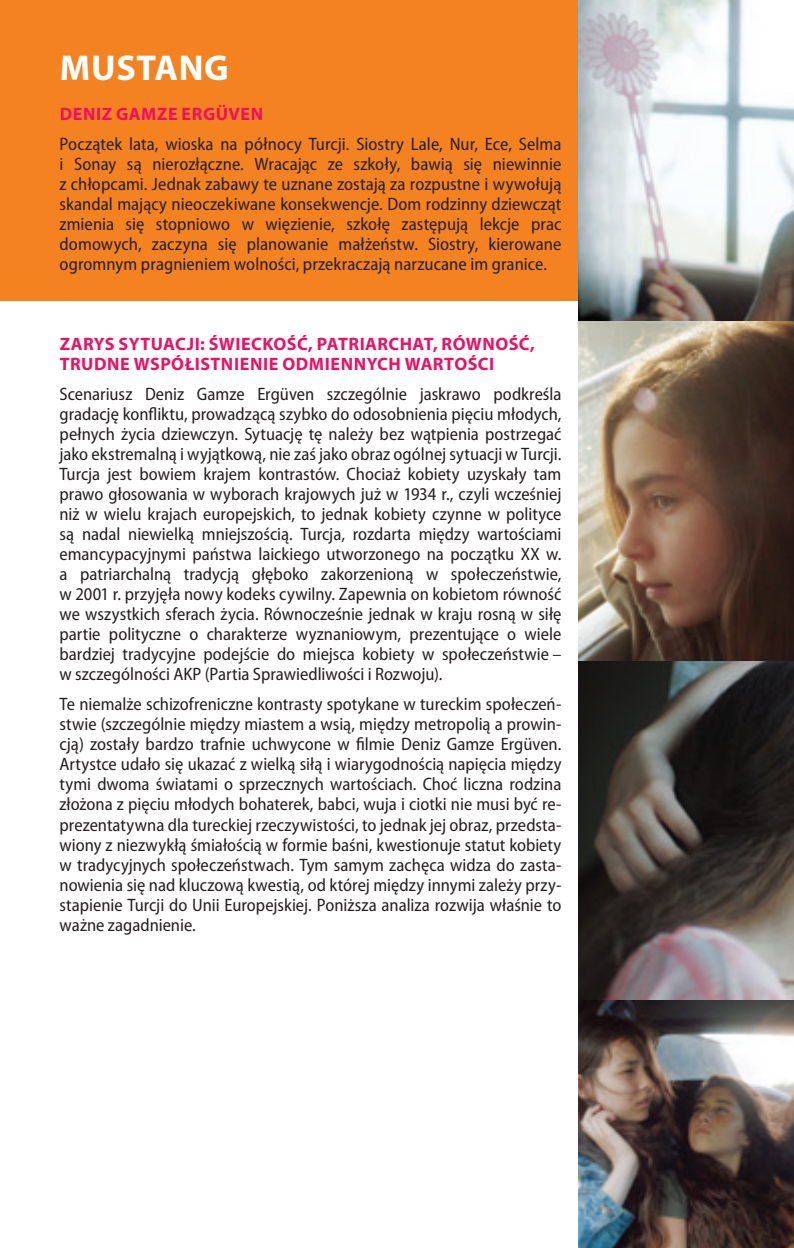
<style>
.page{position:relative;width:794px;height:1248px;background:#fff}
.page>*{position:absolute;margin:0;border:0;box-sizing:border-box;transform-origin:0 0}
.Title_raster{font:700 36px "Myriad Pro";letter-spacing:.02em;color:#fff}
.text_body{font:semi-condensed 18px/20px "Myriad Pro";color:#231f20;text-align:justify}
.text_body_raster{font:semi-condensed 18px/20px "Myriad Pro";letter-spacing:.005em;color:#231f20;text-align:justify}
.Title_inter{font:700 18px/20px "Myriad Pro";letter-spacing:.025em;color:#ec1163}
</style>
<div class="page">
<div style="left:0;top:0;width:578px;height:300px;background:#f58220"></div>
<img style="left:578px;top:0;width:216px;height:1247px">
<p class="Title_raster" style="left:60px;top:44px;width:170px">MUSTANG</p>
<p class="Title_inter" style="left:60px;top:103px;width:205px">DENIZ GAMZE ERGÜVEN</p>
<p class="text_body_raster" style="left:60px;top:134px;width:503px">Początek lata, wioska na północy Turcji. Siostry Lale, Nur, Ece, Selma i Sonay są nierozłączne. Wracając ze szkoły, bawią się niewinnie z chłopcami. Jednak zabawy te uznane zostają za rozpustne i wywołują skandal mający nieoczekiwane konsekwencje. Dom rodzinny dziewcząt zmienia się stopniowo w więzienie, szkołę zastępują lekcje prac domowych, zaczyna się planowanie małżeństw. Siostry, kierowane ogromnym pragnieniem wolności, przekraczają narzucane im granice.</p>
<p class="Title_inter" style="left:60px;top:333px;width:476px">ZARYS SYTUACJI: ŚWIECKOŚĆ, PATRIARCHAT, RÓWNOŚĆ,<br>TRUDNE WSPÓŁISTNIENIE ODMIENNYCH WARTOŚCI</p>
<p class="text_body" style="left:60px;top:384px;width:503px">Scenariusz Deniz Gamze Ergüven szczególnie jaskrawo podkreśla gradację konfliktu, prowadzącą szybko do odosobnienia pięciu młodych, pełnych życia dziewczyn. Sytuację tę należy bez wątpienia postrzegać jako ekstremalną i wyjątkową, nie zaś jako obraz ogólnej sytuacji w Turcji.<br>Turcja jest bowiem krajem kontrastów. Chociaż kobiety uzyskały tam prawo głosowania w wyborach krajowych już w 1934 r., czyli wcześniej niż w wielu krajach europejskich, to jednak kobiety czynne w polityce są nadal niewielką mniejszością. Turcja, rozdarta między wartościami emancypacyjnymi państwa laickiego utworzonego na początku XX w. a patriarchalną tradycją głęboko zakorzenioną w społeczeństwie, w 2001 r. przyjęła nowy kodeks cywilny. Zapewnia on kobietom równość we wszystkich sferach życia. Równocześnie jednak w kraju rosną w siłę partie polityczne o charakterze wyznaniowym, prezentujące o wiele bardziej tradycyjne podejście do miejsca kobiety w społeczeństwie – w szczególności AKP (Partia Sprawiedliwości i Rozwoju).</p>
<p class="text_body" style="left:60px;top:694px;width:503px">Te niemalże schizofreniczne kontrasty spotykane w tureckim społeczeń&shy;stwie (szczególnie między miastem a wsią, między metropolią a prowin&shy;cją) zostały bardzo trafnie uchwycone w filmie Deniz Gamze Ergüven.<br>Artystce udało się ukazać z wielką siłą i wiarygodnością napięcia między tymi dwoma światami o sprzecznych wartościach. Choć liczna rodzina złożona z pięciu młodych bohaterek, babci, wuja i ciotki nie musi być re&shy;prezentatywna dla tureckiej rzeczywistości, to jednak jej obraz, przedsta&shy;wiony z niezwykłą śmiałością w formie baśni, kwestionuje statut kobiety w tradycyjnych społeczeństwach. Tym samym zachęca widza do zasta&shy;nowienia się nad kluczową kwestią, od której między innymi zależy przy&shy;stapienie Turcji do Unii Europejskiej. Poniższa analiza rozwija właśnie to ważne zagadnienie.</p>
</div>
